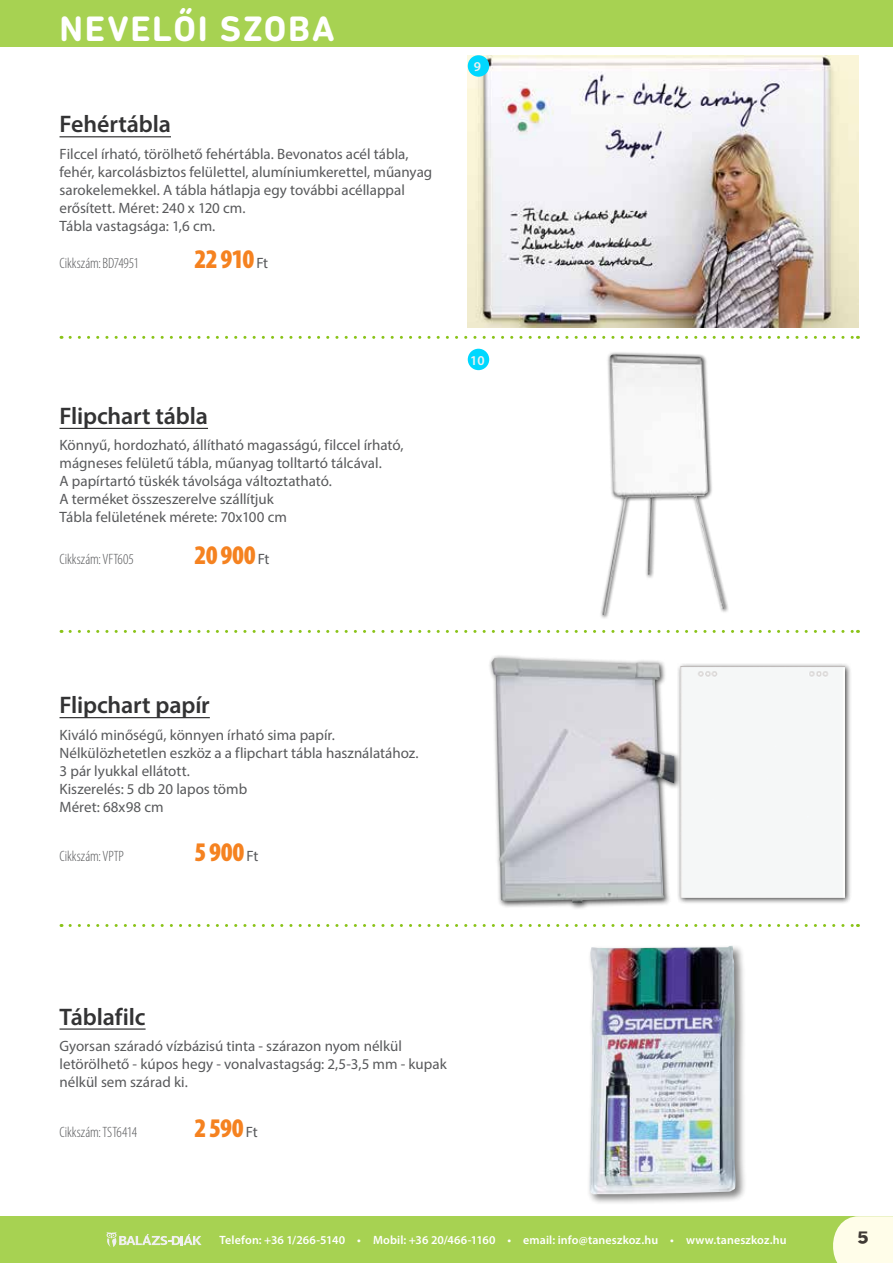
<style>
.page{position:relative;width:893px;height:1263px;background:#fff}
.page>*{position:absolute;margin:0;border:0;box-sizing:border-box;transform-origin:0 0}
.t1{font:700 36px "DIN Next Rounded LT Pro";letter-spacing:.045em;color:#fff}
.t2{font:900 condensed 27px "Myriad Pro";letter-spacing:-.015em;color:#f58220}
.t3{font:600 24px "Myriad Pro";letter-spacing:-.01em;color:#333334}
.t4{font:18px "Adventurer Black SF";color:#403a35;scale:.92 1}
.t5{font:15px/18px "Myriad Pro";color:#58595b}
.t6{font:300 condensed 15px "Myriad Pro";letter-spacing:-.005em;color:#58595b}
.t7{font:600 13.5px "Myriad Pro";color:#f0f0f0}
.t8{font:600 12px "Myriad Pro";letter-spacing:.01em;color:#fff}
.s1{font-weight:400;font-stretch:normal;font-size:15px;color:#58595b}
</style>
<div class="page">
<div style="left:0;top:0;width:893px;height:47px;background:#a7d252"></div>
<svg style="left:70px;top:336px;width:788px;height:3px"></svg>
<svg style="left:70px;top:630px;width:788px;height:3px"></svg>
<svg style="left:70px;top:924px;width:788px;height:3px"></svg>
<hr style="left:60px;top:428px;width:148px;height:1px;background:#333334">
<hr style="left:60px;top:717px;width:150px;height:1px;background:#333334">
<hr style="left:60px;top:1028px;width:86px;height:2px;background:#333334">
<div style="left:0;top:1216px;width:893px;height:47px;background:#a7d252"></div>
<svg style="left:833px;top:1216px;width:60px;height:47px"></svg>
<svg style="left:106px;top:1232px;width:96px;height:15px"></svg>
<div style="left:586px;top:943px;width:161px;height:262px;background:#000;opacity:.5"></div>
<img style="left:589px;top:946px;width:147px;height:249px">
<div style="left:600px;top:351px;width:129px;height:269px;background:#000;opacity:.75"></div>
<img style="left:602px;top:354px;width:123px;height:261px">
<div style="left:488px;top:654px;width:193px;height:256px;background:#000;opacity:.75"></div>
<img style="left:491px;top:658px;width:183px;height:245px">
<div style="left:677px;top:663px;width:175px;height:242px;background:#000;opacity:.75"></div>
<div style="left:681px;top:667px;width:164px;height:231px;background:#f5f7f7"></div>
<img style="left:468px;top:55px;width:391px;height:272px">
<hr style="left:60px;top:136px;width:111px;height:1px;background:#333334">
<div style="left:468px;top:55px;width:21px;height:22px;background:#00d8ff;border-radius:50%"></div>
<div style="left:468px;top:349px;width:21px;height:21px;background:#00d8ff;border-radius:50%"></div>
<h1 class="t1" style="left:60px;top:8px;width:277px">NEVELŐI SZOBA</h1>
<h3 class="t3" style="left:60px;top:109px;width:113px">Fehértábla</h3>
<p class="t5" style="left:60px;top:145px;width:374px">Filccel írható, törölhető fehértábla. Bevonatos acél tábla, fehér, karcolásbiztos felülettel, alumíniumkerettel, műanyag sarokelemekkel. A tábla hátlapja egy további acéllappal erősített. Méret: 240 x 120 cm.<br>Tábla vastagsága: 1,6 cm.</p>
<p class="t6" style="left:60px;top:254px;width:81px">Cikkszám: BD74951</p>
<h2 class="t2" style="left:195px;top:242px;width:75px">22 910 <span class="s1">Ft</span></h2>
<h3 class="t3" style="left:60px;top:401px;width:150px">Flipchart tábla</h3>
<p class="t5" style="left:60px;top:436px;width:346px">Könnyű, hordozható, állítható magasságú, filccel írható, mágneses felületű tábla, műanyag tolltartó tálcával.<br>A papírtartó tüskék távolsága változtatható.<br>A terméket összeszerelve szállítjuk<br>Tábla felületének mérete: 70x100 cm</p>
<p class="t6" style="left:60px;top:550px;width:76px">Cikkszám: VFT605</p>
<h2 class="t2" style="left:195px;top:537px;width:77px">20 900 <span class="s1">Ft</span></h2>
<p class="t7" style="left:474px;top:58px;width:9px">9</p>
<p class="t7" style="left:470px;top:351px;width:16px">10</p>
<h3 class="t3" style="left:60px;top:690px;width:152px">Flipchart papír</h3>
<p class="t5" style="left:60px;top:725px;width:361px">Kiváló minőségű, könnyen írható sima papír.<br>Nélkülözhetetlen eszköz a a flipchart tábla használatához.<br>3 pár lyukkal ellátott.<br>Kiszerelés: 5 db 20 lapos tömb<br>Méret: 68x98 cm</p>
<p class="t6" style="left:60px;top:847px;width:66px">Cikkszám: VPTP</p>
<h2 class="t2" style="left:195px;top:835px;width:65px">5 900 <span class="s1">Ft</span></h2>
<h3 class="t3" style="left:60px;top:1001px;width:88px">Táblafilc</h3>
<p class="t5" style="left:60px;top:1037px;width:389px">Gyorsan száradó vízbázisú tinta - szárazon nyom nélkül letörölhető - kúpos hegy - vonalvastagság: 2,5-3,5 mm - kupak nélkül sem szárad ki.</p>
<p class="t6" style="left:60px;top:1123px;width:79px">Cikkszám: TST6414</p>
<h2 class="t2" style="left:195px;top:1110px;width:65px">2 590 <span class="s1">Ft</span></h2>
<p class="t8" style="left:220px;top:1232px;width:569px">Telefon: +36 1/266-5140 • Mobil: +36 20/466-1160 • email: info@taneszkoz.hu • www.taneszkoz.hu</p>
<p class="t4" style="left:858px;top:1226px;width:13px">5</p>
</div>
